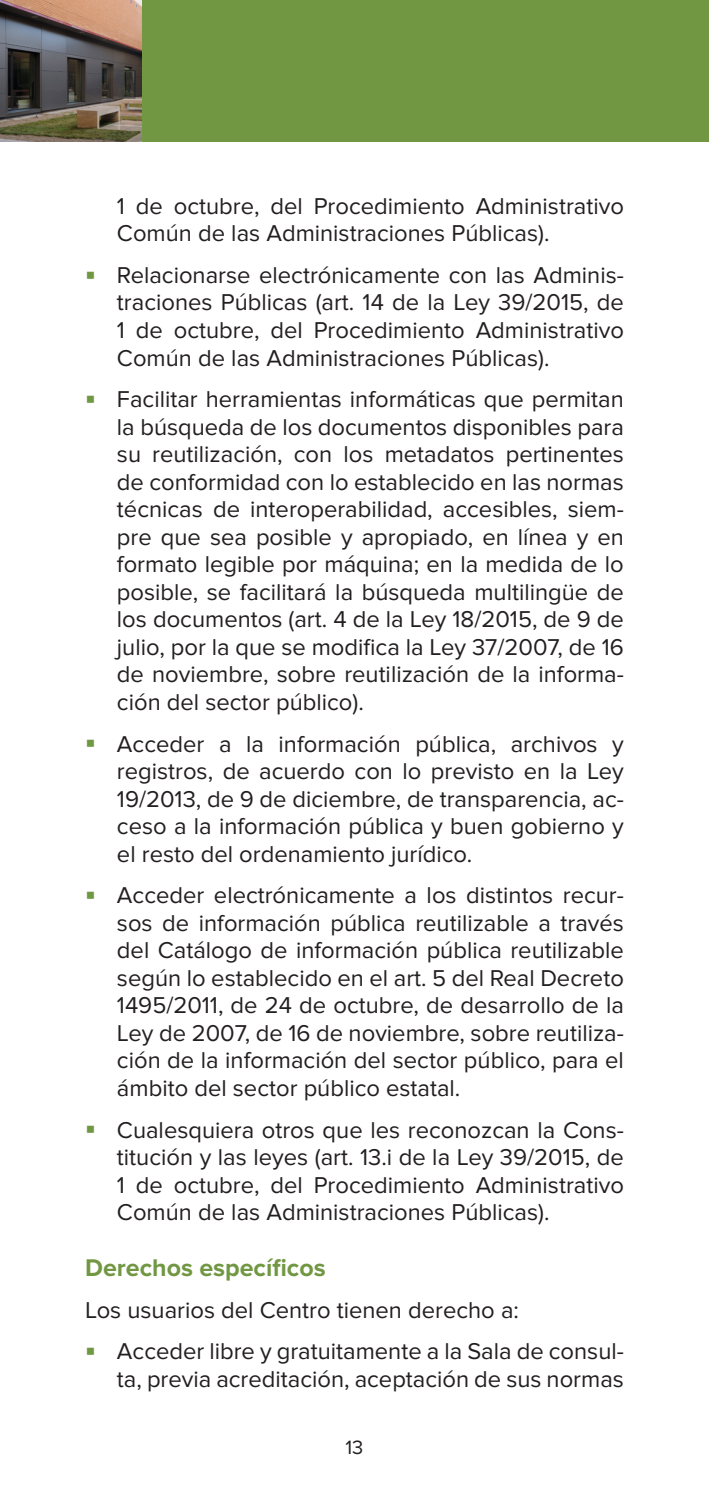
<style>
.page{position:relative;width:709px;height:1489px;background:#fff}
.page>*{position:absolute;margin:0;border:0;box-sizing:border-box;transform-origin:0 0}
._06_02_Subepígrafe{font:700 25px "Proxima Nova";color:#719743}
._07_Texto_gneral{font:23.75px/27.5px "Proxima Nova";color:#231f20;text-align:justify}
.t1{font:20px "Proxima Nova";color:#231f20}
</style>
<div class="page">
<div style="left:0;top:0;width:709px;height:142px;background:#719743"></div>
<img style="left:0;top:0;width:142px;height:142px">
<p class="_07_Texto_gneral" style="left:117px;top:192px;width:508px">1 de octubre, del Procedimiento Administrativo<br>Común de las Administraciones Públicas).</p>
<p class="_07_Texto_gneral" style="left:117px;top:262px;width:508px">Relacionarse electrónicamente con las Adminis&shy;traciones Públicas (art. 14 de la Ley 39/2015, de 1 de octubre, del Procedimiento Administrativo Común de las Administraciones Públicas).</p>
<p class="_07_Texto_gneral" style="left:117px;top:386px;width:508px">Facilitar herramientas informáticas que permitan la búsqueda de los documentos disponibles para su reutilización, con los metadatos pertinentes de conformidad con lo establecido en las normas técnicas de interoperabilidad, accesibles, siem&shy;pre que sea posible y apropiado, en línea y en formato legible por máquina; en la medida de lo posible, se facilitará la búsqueda multilingüe de los documentos (art. 4 de la Ley 18/2015, de 9 de julio, por la que se modifica la Ley 37/2007, de 16 de noviembre, sobre reutilización de la informa&shy;ción del sector público).</p>
<p class="_07_Texto_gneral" style="left:117px;top:730px;width:508px">Acceder a la información pública, archivos y registros, de acuerdo con lo previsto en la Ley 19/2013, de 9 de diciembre, de transparencia, ac&shy;ceso a la información pública y buen gobierno y el resto del ordenamiento jurídico.</p>
<p class="_07_Texto_gneral" style="left:117px;top:882px;width:508px">Acceder electrónicamente a los distintos recur&shy;sos de información pública reutilizable a través del Catálogo de información pública reutilizable según lo establecido en el art. 5 del Real Decreto 1495/2011, de 24 de octubre, de desarrollo de la Ley de 2007, de 16 de noviembre, sobre reutiliza&shy;ción de la información del sector público, para el ámbito del sector público estatal.</p>
<p class="_07_Texto_gneral" style="left:117px;top:1116px;width:508px">Cualesquiera otros que les reconozcan la Cons&shy;titución y las leyes (art. 13.i de la Ley 39/2015, de 1 de octubre, del Procedimiento Administrativo Común de las Administraciones Públicas).</p>
<p class="_06_02_Subepígrafe" style="left:85px;top:1256px;width:242px">Derechos específicos</p>
<p class="_07_Texto_gneral" style="left:85px;top:1296px;width:435px">Los usuarios del Centro tienen derecho a:</p>
<p class="_07_Texto_gneral" style="left:117px;top:1337px;width:508px">Acceder libre y gratuitamente a la Sala de consul&shy;ta, previa acreditación, aceptación de sus normas</p>
<p class="t1" style="left:345px;top:1436px;width:19px">13</p>
</div>
